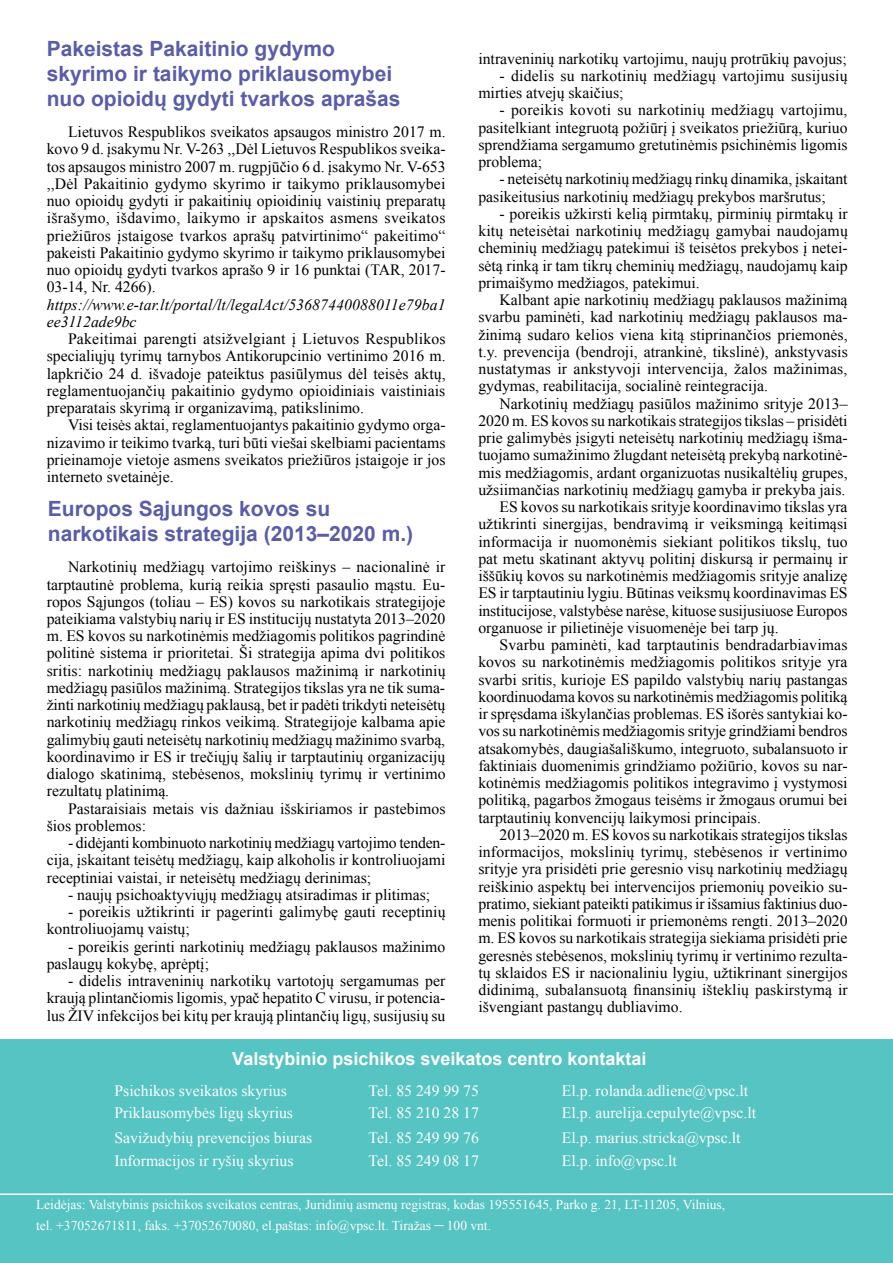
<style>
.page{position:relative;width:893px;height:1263px;background:#fff}
.page>*{position:absolute;margin:0;border:0;box-sizing:border-box;transform-origin:0 0}
.t1{font:700 21px/25.2px "Arial";color:#5a5da7}
.t2{font:700 18px "Arial";color:#fff}
.t3{font:15.75px/17.2px "Times New Roman";color:#000;text-align:justify}
.t4{font:15.75px "Times New Roman";color:#fff}
.t5{font:italic 15.75px/17.2px "Times New Roman";letter-spacing:.005em;color:#000}
.t6{font:13.5px/20.2px "Times New Roman";color:#fff}
.s1{font-size:18px}
</style>
<div class="page">
<div style="left:0;top:1039px;width:893px;height:224px;background:#55c4c2"></div>
<hr style="left:0;top:1193px;width:893px;height:2px;background:#fff">
<h1 class="t1" style="left:47px;top:36px;width:355px">Pakeistas Pakaitinio gydymo skyrimo ir taikymo priklausomybei nuo opioidų gydyti tvarkos aprašas</h1>
<p class="t3" style="left:47px;top:123px;width:400px;text-indent:21px">Lietuvos Respublikos sveikatos apsaugos ministro 2017 m. kovo 9 d. įsakymu Nr. V-263 ,,Dėl Lietuvos Respublikos sveika&shy;tos apsaugos ministro 2007 m. rugpjūčio 6 d. įsakymo Nr. V-653 ,,Dėl Pakaitinio gydymo skyrimo ir taikymo priklausomybei nuo opioidų gydyti ir pakaitinių opioidinių vaistinių preparatų išrašymo, išdavimo, laikymo ir apskaitos asmens sveikatos priežiūros įstaigose tvarkos aprašų patvirtinimo“ pakeitimo“ pakeisti Pakaitinio gydymo skyrimo ir taikymo priklausomybei nuo opioidų gydyti tvarkos aprašo 9 ir 16 punktai (TAR, 2017- 03-14, Nr. 4266).</p>
<p class="t5" style="left:47px;top:295px;width:400px">https://www.e-tar.lt/portal/lt/legalAct/53687440088011e79ba1 ee3112ade9bc</p>
<p class="t3" style="left:47px;top:330px;width:400px;text-indent:21px">Pakeitimai parengti atsižvelgiant į Lietuvos Respublikos specialiųjų tyrimų tarnybos Antikorupcinio vertinimo 2016 m. lapkričio 24 d. išvadoje pateiktus pasiūlymus dėl teisės aktų, reglamentuojančių pakaitinio gydymo opioidiniais vaistiniais preparatais skyrimą ir organizavimą, patikslinimo.</p>
<p class="t3" style="left:47px;top:416px;width:400px;text-indent:21px">Visi teisės aktai, reglamentuojantys pakaitinio gydymo orga&shy;nizavimo ir teikimo tvarką, turi būti viešai skelbiami pacientams prieinamoje vietoje asmens sveikatos priežiūros įstaigoje ir jos interneto svetainėje.</p>
<h1 class="t1" style="left:48px;top:497px;width:367px">Europos Sąjungos kovos su narkotikais strategija (2013–2020 m.)</h1>
<p class="t3" style="left:47px;top:558px;width:400px;text-indent:21px">Narkotinių medžiagų vartojimo reiškinys – nacionalinė ir tarptautinė problema, kurią reikia spręsti pasaulio mąstu. Eu&shy;ropos Sąjungos (toliau – ES) kovos su narkotikais strategijoje pateikiama valstybių narių ir ES institucijų nustatyta 2013–2020 m. ES kovos su narkotinėmis medžiagomis politikos pagrindinė politinė sistema ir prioritetai. Ši strategija apima dvi politikos sritis: narkotinių medžiagų paklausos mažinimą ir narkotinių medžiagų pasiūlos mažinimą. Strategijos tikslas yra ne tik suma&shy;žinti narkotinių medžiagų paklausą, bet ir padėti trikdyti neteisėtų narkotinių medžiagų rinkos veikimą. Strategijoje kalbama apie galimybių gauti neteisėtų narkotinių medžiagų mažinimo svarbą, koordinavimo ir ES ir trečiųjų šalių ir tarptautinių organizacijų dialogo skatinimą, stebėsenos, mokslinių tyrimų ir vertinimo rezultatų platinimą.</p>
<p class="t3" style="left:47px;top:799px;width:400px;text-indent:21px">Pastaraisiais metais vis dažniau išskiriamos ir pastebimos šios problemos:</p>
<p class="t3" style="left:47px;top:834px;width:400px;text-indent:21px">- didėjanti kombinuoto narkotinių medžiagų vartojimo tenden&shy;cija, įskaitant teisėtų medžiagų, kaip alkoholis ir kontroliuojami receptiniai vaistai, ir neteisėtų medžiagų derinimas;</p>
<p class="t3" style="left:68px;top:886px;width:364px">- naujų psichoaktyviųjų medžiagų atsiradimas ir plitimas;</p>
<p class="t3" style="left:47px;top:903px;width:400px;text-indent:21px">- poreikis užtikrinti ir pagerinti galimybę gauti receptinių kontroliuojamų vaistų;</p>
<p class="t3" style="left:47px;top:937px;width:400px;text-indent:21px">- poreikis gerinti narkotinių medžiagų paklausos mažinimo paslaugų kokybę, aprėptį;</p>
<p class="t3" style="left:47px;top:972px;width:400px;text-indent:21px">- didelis intraveninių narkotikų vartotojų sergamumas per kraują plintančiomis ligomis, ypač hepatito C virusu, ir potencia&shy;lus ŽIV infekcijos bei kitų per kraują plintančių ligų, susijusių su</p>
<p class="t3" style="left:478px;top:49px;width:370px">intraveninių narkotikų vartojimu, naujų protrūkių pavojus;</p>
<p class="t3" style="left:478px;top:67px;width:371px;text-indent:21px">- didelis su narkotinių medžiagų vartojimu susijusių mirties atvejų skaičius;</p>
<p class="t3" style="left:478px;top:101px;width:371px;text-indent:21px">- poreikis kovoti su narkotinių medžiagų vartojimu, pasitelkiant integruotą požiūrį į sveikatos priežiūrą, kuriuo sprendžiama sergamumo gretutinėmis psichinėmis ligomis problema;</p>
<p class="t3" style="left:478px;top:170px;width:371px;text-indent:21px">- neteisėtų narkotinių medžiagų rinkų dinamika, įskaitant pasikeitusius narkotinių medžiagų prekybos maršrutus;</p>
<p class="t3" style="left:478px;top:205px;width:371px;text-indent:21px">- poreikis užkirsti kelią pirmtakų, pirminių pirmtakų ir kitų neteisėtai narkotinių medžiagų gamybai naudojamų cheminių medžiagų patekimui iš teisėtos prekybos į netei&shy;sėtą rinką ir tam tikrų cheminių medžiagų, naudojamų kaip primaišymo medžiagos, patekimui.</p>
<p class="t3" style="left:478px;top:291px;width:371px;text-indent:21px">Kalbant apie narkotinių medžiagų paklausos mažinimą svarbu paminėti, kad narkotinių medžiagų paklausos ma&shy;žinimą sudaro kelios viena kitą stiprinančios priemonės, t.y. prevencija (bendroji, atrankinė, tikslinė), ankstyvasis nustatymas ir ankstyvoji intervencija, žalos mažinimas, gydymas, reabilitacija, socialinė reintegracija.</p>
<p class="t3" style="left:500px;top:394px;width:349px">Narkotinių medžiagų pasiūlos mažinimo srityje 2013–</p>
<p class="t3" style="left:478px;top:412px;width:371px">2020 m. ES kovos su narkotikais strategijos tikslas – prisidėti</p>
<p class="t3" style="left:478px;top:429px;width:371px">prie galimybės įsigyti neteisėtų narkotinių medžiagų išma-</p>
<p class="t3" style="left:478px;top:446px;width:371px">tuojamo sumažinimo žlugdant neteisėtą prekybą narkotinė-</p>
<p class="t3" style="left:478px;top:463px;width:371px">mis medžiagomis, ardant organizuotas nusikaltėlių grupes,</p>
<p class="t3" style="left:478px;top:481px;width:369px">užsiimančias narkotinių medžiagų gamyba ir prekyba jais.</p>
<p class="t3" style="left:500px;top:498px;width:349px">ES kovos su narkotikais srityje koordinavimo tikslas yra</p>
<p class="t3" style="left:478px;top:515px;width:371px">užtikrinti sinergijas, bendravimą ir veiksmingą keitimąsi</p>
<p class="t3" style="left:478px;top:532px;width:371px">informacija ir nuomonėmis siekiant politikos tikslų, tuo</p>
<p class="t3" style="left:478px;top:550px;width:371px">pat metu skatinant aktyvų politinį diskursą ir permainų ir</p>
<p class="t3" style="left:478px;top:567px;width:371px">iššūkių kovos su narkotinėmis medžiagomis srityje analizę</p>
<p class="t3" style="left:478px;top:584px;width:371px">ES ir tarptautiniu lygiu. Būtinas veiksmų koordinavimas ES</p>
<p class="t3" style="left:478px;top:601px;width:371px">institucijose, valstybėse narėse, kituose susijusiuose Europos</p>
<p class="t3" style="left:478px;top:619px;width:302px">organuose ir pilietinėje visuomenėje bei tarp jų.</p>
<p class="t3" style="left:500px;top:636px;width:349px">Svarbu paminėti, kad tarptautinis bendradarbiavimas</p>
<p class="t3" style="left:478px;top:653px;width:371px">kovos su narkotinėmis medžiagomis politikos srityje yra</p>
<p class="t3" style="left:478px;top:670px;width:371px">svarbi sritis, kurioje ES papildo valstybių narių pastangas</p>
<p class="t3" style="left:478px;top:688px;width:371px">koordinuodama kovos su narkotinėmis medžiagomis politiką</p>
<p class="t3" style="left:478px;top:705px;width:371px">ir spręsdama iškylančias problemas. ES išorės santykiai ko-</p>
<p class="t3" style="left:478px;top:722px;width:371px">vos su narkotinėmis medžiagomis srityje grindžiami bendros</p>
<p class="t3" style="left:478px;top:739px;width:371px">atsakomybės, daugiašališkumo, integruoto, subalansuoto ir</p>
<p class="t3" style="left:478px;top:757px;width:371px">faktiniais duomenimis grindžiamo požiūrio, kovos su nar-</p>
<p class="t3" style="left:478px;top:774px;width:371px">kotinėmis medžiagomis politikos integravimo į vystymosi</p>
<p class="t3" style="left:478px;top:791px;width:371px">politiką, pagarbos žmogaus teisėms ir žmogaus orumui bei</p>
<p class="t3" style="left:478px;top:808px;width:284px">tarptautinių konvencijų laikymosi principais.</p>
<p class="t3" style="left:500px;top:826px;width:349px">2013–2020 m. ES kovos su narkotikais strategijos tikslas</p>
<p class="t3" style="left:478px;top:843px;width:371px">informacijos, mokslinių tyrimų, stebėsenos ir vertinimo</p>
<p class="t3" style="left:478px;top:860px;width:371px">srityje yra prisidėti prie geresnio visų narkotinių medžiagų</p>
<p class="t3" style="left:478px;top:877px;width:371px">reiškinio aspektų bei intervencijos priemonių poveikio su-</p>
<p class="t3" style="left:478px;top:895px;width:371px">pratimo, siekiant pateikti patikimus ir išsamius faktinius duo-</p>
<p class="t3" style="left:478px;top:912px;width:371px">menis politikai formuoti ir priemonėms rengti. 2013–2020</p>
<p class="t3" style="left:478px;top:929px;width:371px">m. ES kovos su narkotikais strategija siekiama prisidėti prie</p>
<p class="t3" style="left:478px;top:946px;width:371px">geresnės stebėsenos, mokslinių tyrimų ir vertinimo rezulta-</p>
<p class="t3" style="left:478px;top:964px;width:371px">tų sklaidos ES ir nacionaliniu lygiu, užtikrinant sinergijos</p>
<p class="t3" style="left:478px;top:981px;width:371px">didinimą, subalansuotą finansinių išteklių paskirstymą ir</p>
<p class="t3" style="left:478px;top:998px;width:206px">išvengiant pastangų dubliavimo.</p>
<p class="t2" style="left:232px;top:1046px;width:416px">Valstybinio psichikos sveikatos centro kontaktai</p>
<p class="t4" style="left:115px;top:1080px;width:174px">Psichikos sveikatos skyrius</p>
<p class="t4" style="left:369px;top:1080px;width:112px">Tel. 85 249 99 75</p>
<p class="t4" style="left:562px;top:1080px;width:188px">El.p. rolanda.adliene@vpsc.lt</p>
<p class="t4" style="left:115px;top:1102px;width:180px">Priklausomybės ligų skyrius</p>
<p class="t4" style="left:369px;top:1102px;width:112px">Tel. 85 210 28 17</p>
<p class="t4" style="left:562px;top:1102px;width:196px">El.p. aurelija.cepulyte@vpsc.lt</p>
<p class="t4" style="left:115px;top:1127px;width:199px">Savižudybių prevencijos biuras</p>
<p class="t4" style="left:369px;top:1127px;width:112px">Tel. 85 249 99 76</p>
<p class="t4" style="left:562px;top:1127px;width:180px">El.p. marius.stricka@vpsc.lt</p>
<p class="t4" style="left:115px;top:1150px;width:180px">Informacijos ir ryšių skyrius</p>
<p class="t4" style="left:369px;top:1150px;width:112px">Tel. 85 249 08 17</p>
<p class="t4" style="left:562px;top:1150px;width:117px">El.p. info@vpsc.lt</p>
<p class="t6" style="left:36px;top:1194px;width:691px">Leidėjas: Valstybinis psichikos sveikatos centras, Juridinių asmenų registras, kodas 195551645, Parko g. 21, LT-11205, Vilnius, tel. +37052671811, faks. +37052670080, el.paštas: info@vpsc.lt. Tiražas <span class="s1">–</span> 100 vnt.</p>
</div>
